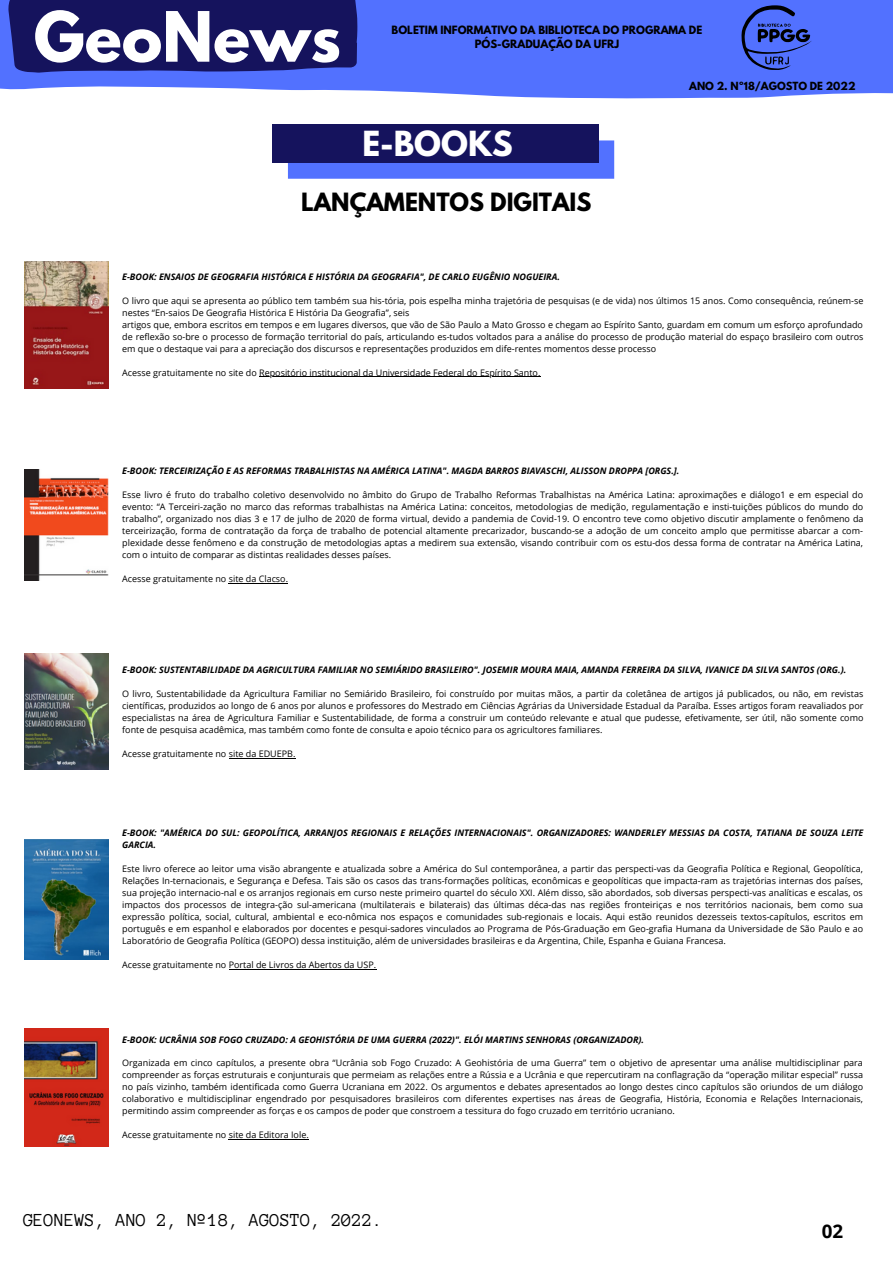
<style>
.page{position:relative;width:893px;height:1264px;background:#fff}
.page>*{position:absolute;margin:0;border:0;box-sizing:border-box;transform-origin:0 0}
.t1{font:700 61.35px "League Spartan";color:#fff}
.t2{font:700 30.6px "League Spartan";color:#fff}
.t3{font:700 22.35px "League Spartan";color:#000}
.t4{font:18.75px "Anonymous Pro";color:#000}
.t5{font:700 18.75px "Open Sans";color:#000}
.t6{font:700 10.2px/13.5px "League Spartan";color:#000;text-align:center}
.t7{font:700 9.9px "League Spartan";color:#000}
.t8{font:9px/12px "Open Sans";color:#000;text-align:justify}
.t9{font:italic 700 9px/12px "Open Sans";color:#000}
</style>
<div class="page">
<svg style="left:0;top:0;width:892px;height:166px"></svg>
<svg style="left:4px;top:0;width:357px;height:92px;background:#2b3187"></svg>
<svg style="left:741px;top:5px;width:70px;height:65px;background:#3f57c5"></svg>
<div style="left:288px;top:140px;width:326px;height:39px;background:#5271ff"></div>
<div style="left:272px;top:125px;width:326px;height:38px;background:#15135d"></div>
<img style="left:25px;top:261px;width:83px;height:127px">
<img style="left:25px;top:469px;width:83px;height:111px">
<img style="left:25px;top:654px;width:83px;height:115px">
<img style="left:25px;top:840px;width:83px;height:119px">
<img style="left:25px;top:1028px;width:83px;height:118px">
<hr style="left:259px;top:376px;width:281px;height:1px;background:#000">
<hr style="left:229px;top:582px;width:59px;height:1px;background:#000">
<hr style="left:229px;top:757px;width:66px;height:1px;background:#000">
<hr style="left:229px;top:969px;width:147px;height:1px;background:#000">
<hr style="left:229px;top:1139px;width:80px;height:1px;background:#000">
<h1 class="t1" style="left:34px;top:6px;width:308px">GeoNews</h1>
<p class="t6" style="left:391px;top:25px;width:312px">BOLETIM INFORMATIVO DA BIBLIOTECA DO PROGRAMA DE<br>PÓS-GRADUAÇÃO DA UFRJ</p>
<p class="t7" style="left:689px;top:81px;width:168px">ANO 2. Nº18/AGOSTO DE 2022</p>
<h2 class="t2" style="left:362px;top:129px;width:152px">E-BOOKS</h2>
<h3 class="t3" style="left:301px;top:191px;width:292px">LANÇAMENTOS DIGITAIS</h3>
<p class="t9" style="left:122px;top:270px;width:439px">E-BOOK: ENSAIOS DE GEOGRAFIA HISTÓRICA E HISTÓRIA DA GEOGRAFIA", DE CARLO EUGÊNIO NOGUEIRA.</p>
<p class="t8" style="left:122px;top:294px;width:742px;text-align:left">O livro que aqui se apresenta ao público tem também sua his-tória, pois espelha minha trajetória de pesquisas (e de vida) nos últimos 15 anos. Como consequência, reúnem-se nestes “En-saios De Geografia Histórica E História Da Geografia”, seis<br>artigos que, embora escritos em tempos e em lugares diversos, que vão de São Paulo a Mato Grosso e chegam ao Espírito Santo, guardam em comum um esforço aprofundado de reflexão so-bre o processo de formação territorial do país, articulando es-tudos voltados para a análise do processo de produção material do espaço brasileiro com outros em que o destaque vai para a apreciação dos discursos e representações produzidos em dife-rentes momentos desse processo</p>
<p class="t8" style="left:122px;top:366px;width:419px">Acesse gratuitamente no site do Repositório institucional da Universidade Federal do Espírito Santo.</p>
<p class="t9" style="left:122px;top:464px;width:558px">E-BOOK: TERCEIRIZAÇÃO E AS REFORMAS TRABALHISTAS NA AMÉRICA LATINA". MAGDA BARROS BIAVASCHI, ALISSON DROPPA [ORGS.].</p>
<p class="t8" style="left:122px;top:488px;width:742px">Esse livro é fruto do trabalho coletivo desenvolvido no âmbito do Grupo de Trabalho Reformas Trabalhistas na América Latina: aproximações e diálogo1 e em especial do evento: “A Terceiri-zação no marco das reformas trabalhistas na América Latina: conceitos, metodologias de medição, regulamentação e insti-tuições públicos do mundo do trabalho”, organizado nos dias 3 e 17 de julho de 2020 de forma virtual, devido a pandemia de Covid-19. O encontro teve como objetivo discutir amplamente o fenômeno da terceirização, forma de contratação da força de trabalho de potencial altamente precarizador, buscando-se a adoção de um conceito amplo que permitisse abarcar a com&shy;plexidade desse fenômeno e da construção de metodologias aptas a medirem sua extensão, visando contribuir com os estu-dos dessa forma de contratar na América Latina, com o intuito de comparar as distintas realidades desses países.</p>
<p class="t8" style="left:122px;top:572px;width:167px">Acesse gratuitamente no site da Clacso.</p>
<p class="t9" style="left:122px;top:663px;width:725px">E-BOOK: SUSTENTABILIDADE DA AGRICULTURA FAMILIAR NO SEMIÁRIDO BRASILEIRO". JOSEMIR MOURA MAIA, AMANDA FERREIRA DA SILVA, IVANICE DA SILVA SANTOS (ORG.).</p>
<p class="t8" style="left:122px;top:687px;width:742px">O livro, Sustentabilidade da Agricultura Familiar no Semiárido Brasileiro, foi construído por muitas mãos, a partir da coletânea de artigos já publicados, ou não, em revistas científicas, produzidos ao longo de 6 anos por alunos e professores do Mestrado em Ciências Agrárias da Universidade Estadual da Paraíba. Esses artigos foram reavaliados por especialistas na área de Agricultura Familiar e Sustentabilidade, de forma a construir um conteúdo relevante e atual que pudesse, efetivamente, ser útil, não somente como fonte de pesquisa acadêmica, mas também como fonte de consulta e apoio técnico para os agricultores familiares.</p>
<p class="t8" style="left:122px;top:747px;width:175px">Acesse gratuitamente no site da EDUEPB.</p>
<p class="t9" style="left:122px;top:826px;width:742px">E-BOOK: "AMÉRICA DO SUL: GEOPOLÍTICA, ARRANJOS REGIONAIS E RELAÇÕES INTERNACIONAIS". ORGANIZADORES: WANDERLEY MESSIAS DA COSTA, TATIANA DE SOUZA LEITE<br>GARCIA.</p>
<p class="t8" style="left:122px;top:862px;width:742px">Este livro oferece ao leitor uma visão abrangente e atualizada sobre a América do Sul contemporânea, a partir das perspecti-vas da Geografia Política e Regional, Geopolítica, Relações In-ternacionais, e Segurança e Defesa. Tais são os casos das trans-formações políticas, econômicas e geopolíticas que impacta-ram as trajetórias internas dos países, sua projeção internacio-nal e os arranjos regionais em curso neste primeiro quartel do século XXI. Além disso, são abordados, sob diversas perspecti-vas analíticas e escalas, os impactos dos processos de integra-ção sul-americana (multilaterais e bilaterais) das últimas déca-das nas regiões fronteiriças e nos territórios nacionais, bem como sua expressão política, social, cultural, ambiental e eco-nômica nos espaços e comunidades sub-regionais e locais. Aqui estão reunidos dezesseis textos-capítulos, escritos em português e em espanhol e elaborados por docentes e pesqui-sadores vinculados ao Programa de Pós-Graduação em Geo-grafia Humana da Universidade de São Paulo e ao Laboratório de Geografia Política (GEOPO) dessa instituição, além de universidades brasileiras e da Argentina, Chile, Espanha e Guiana Francesa.</p>
<p class="t8" style="left:122px;top:958px;width:255px">Acesse gratuitamente no Portal de Livros da Abertos da USP.</p>
<p class="t9" style="left:122px;top:1032px;width:523px">E-BOOK: UCRÂNIA SOB FOGO CRUZADO: A GEOHISTÓRIA DE UMA GUERRA (2022)". ELÓI MARTINS SENHORAS (ORGANIZADOR).</p>
<p class="t8" style="left:122px;top:1056px;width:742px">Organizada em cinco capítulos, a presente obra “Ucrânia sob Fogo Cruzado: A Geohistória de uma Guerra” tem o objetivo de apresentar uma análise multidisciplinar para compreender as forças estruturais e conjunturais que permeiam as relações entre a Rússia e a Ucrânia e que repercutiram na conflagração da “operação militar especial” russa no país vizinho, também identificada como Guerra Ucraniana em 2022. Os argumentos e debates apresentados ao longo destes cinco capítulos são oriundos de um diálogo colaborativo e multidisciplinar engendrado por pesquisadores brasileiros com diferentes expertises nas áreas de Geografia, História, Economia e Relações Internacionais, permitindo assim compreender as forças e os campos de poder que constroem a tessitura do fogo cruzado em território ucraniano.</p>
<p class="t8" style="left:122px;top:1128px;width:188px">Acesse gratuitamente no site da Editora Iole.</p>
<h3 class="t4" style="left:23px;top:1210px;width:361px">GEONEWS, ANO 2, Nº18, AGOSTO, 2022.</h3>
<h3 class="t5" style="left:821px;top:1218px;width:23px">02</h3>
</div>
